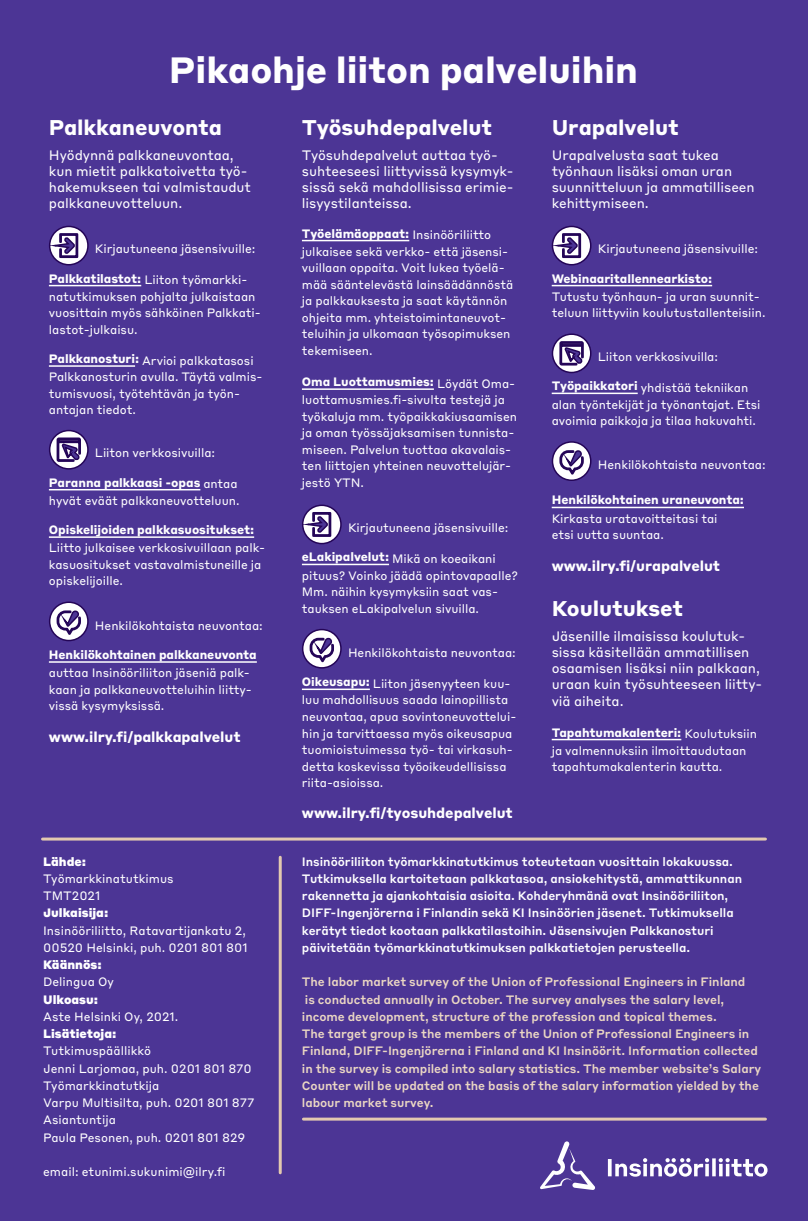
<style>
.page{position:relative;width:808px;height:1221px;background:#fff}
.page>*{position:absolute;margin:0;border:0;box-sizing:border-box;transform-origin:0 0}
.t1{font:700 36px "Styrene B";letter-spacing:-.005em;color:#fff}
.t2{font:700 21px "Styrene B";letter-spacing:-.005em;color:#fff}
.t3{font:700 14.25px "Styrene B";letter-spacing:-.005em;color:#fff}
.t4{font:13.5px/16.2px "Styrene B";letter-spacing:-.005em;color:#fff}
.t5{font:12px/16.5px "Styrene B";letter-spacing:-.005em;color:#fff}
.t6{font:500 12px/17.2px "Styrene B";letter-spacing:-.005em;color:#ebd7c3}
.t7{font:500 12px/17.2px "Styrene B";letter-spacing:-.005em;color:#fff}
.t8{font:700 12px "Styrene B";letter-spacing:-.005em;color:#fff}
.t9{font:900 12px "Styrene B";color:#fff}
.s1{font-weight:700}
</style>
<div class="page">
<div style="left:0;top:0;width:808px;height:1220px;background:#4c3595"></div>
<hr style="left:43px;top:837px;width:722px;height:3px;background:#e3c9af">
<hr style="left:303px;top:1117px;width:462px;height:3px;background:#e3c9af">
<hr style="left:279px;top:857px;width:3px;height:315px;background:#e3c9af">
<svg style="left:540px;top:1141px;width:55px;height:49px"></svg>
<svg style="left:608px;top:1158px;width:159px;height:18px"></svg>
<hr style="left:49px;top:285px;width:92px;height:1px;background:#fff">
<hr style="left:49px;top:365px;width:86px;height:2px;background:#fff">
<hr style="left:49px;top:489px;width:151px;height:1px;background:#fff">
<hr style="left:49px;top:536px;width:205px;height:2px;background:#fff">
<hr style="left:49px;top:661px;width:208px;height:1px;background:#fff">
<svg style="left:49px;top:225px;width:40px;height:41px"></svg>
<svg style="left:49px;top:429px;width:40px;height:41px"></svg>
<svg style="left:49px;top:601px;width:40px;height:41px"></svg>
<hr style="left:552px;top:285px;width:160px;height:1px;background:#fff">
<hr style="left:552px;top:392px;width:86px;height:2px;background:#fff">
<hr style="left:552px;top:506px;width:192px;height:2px;background:#fff">
<hr style="left:552px;top:738px;width:129px;height:2px;background:#fff">
<svg style="left:551px;top:225px;width:41px;height:41px"></svg>
<svg style="left:551px;top:333px;width:41px;height:41px"></svg>
<svg style="left:551px;top:441px;width:41px;height:40px"></svg>
<hr style="left:302px;top:240px;width:107px;height:1px;background:#fff">
<hr style="left:302px;top:388px;width:132px;height:2px;background:#fff">
<hr style="left:302px;top:563px;width:87px;height:2px;background:#fff">
<hr style="left:302px;top:688px;width:68px;height:2px;background:#fff">
<svg style="left:302px;top:504px;width:40px;height:41px"></svg>
<svg style="left:302px;top:628px;width:40px;height:41px"></svg>
<h1 class="t1" style="left:169px;top:39px;width:471px">Pikaohje liiton palveluihin</h1>
<h2 class="t2" style="left:49px;top:109px;width:174px">Palkkaneuvonta</h2>
<p class="t4" style="left:49px;top:146px;width:204px">Hyödynnä palkkaneuvontaa, kun mietit palkkatoivetta työ&shy;hakemukseen tai valmistaudut palkkaneuvotteluun.</p>
<p class="t5" style="left:95px;top:240px;width:162px">Kirjautuneena jäsensivuille:</p>
<p class="t5" style="left:49px;top:271px;width:213px"><span class="s1">Palkkatilastot:</span> Liiton työmarkki&shy;natutkimuksen pohjalta julkaistaan vuosittain myös sähköinen Palkkati&shy;lastot-julkaisu.</p>
<p class="t5" style="left:49px;top:351px;width:215px"><span class="s1">Palkkanosturi:</span> Arvioi palkkatasosi<br>Palkkanosturin avulla. Täytä valmis&shy;tumisvuosi, työtehtävän ja työn&shy;antajan tiedot.</p>
<p class="t5" style="left:95px;top:444px;width:122px">Liiton verkkosivuilla:</p>
<p class="t5" style="left:49px;top:472px;width:192px;line-height:18.1px"><span class="s1">Paranna palkkaasi -opas</span> antaa hyvät eväät palkkaneuvotteluun.</p>
<p class="t8" style="left:49px;top:519px;width:207px">Opiskelijoiden palkkasuositukset:</p>
<p class="t5" style="left:49px;top:539px;width:218px">Liitto julkaisee verkkosivuillaan palk&shy;kasuositukset vastavalmistuneille ja opiskelijoille.</p>
<p class="t5" style="left:95px;top:616px;width:169px">Henkilökohtaista neuvontaa:</p>
<p class="t8" style="left:49px;top:644px;width:209px">Henkilökohtainen palkkaneuvonta</p>
<p class="t5" style="left:49px;top:663px;width:204px">auttaa Insinööriliiton jäseniä palk&shy;kaan ja palkkaneuvotteluihin liitty&shy;vissä kysymyksissä.</p>
<p class="t3" style="left:49px;top:724px;width:193px">www.ilry.fi/palkkapalvelut</p>
<p class="t9" style="left:43px;top:850px;width:44px">Lähde:</p>
<p class="t5" style="left:43px;top:868px;width:132px;line-height:17.2px">Työmarkkinatutkimus<br>TMT2021</p>
<p class="t9" style="left:43px;top:902px;width:67px">Julkaisija:</p>
<p class="t5" style="left:43px;top:920px;width:206px;line-height:17.2px">Insinööriliitto, Ratavartijankatu 2,<br>00520 Helsinki, puh. 0201 801 801</p>
<p class="t9" style="left:43px;top:954px;width:60px">Käännös:</p>
<p class="t5" style="left:43px;top:972px;width:72px">Delingua Oy</p>
<p class="t9" style="left:43px;top:988px;width:57px">Ulkoasu:</p>
<p class="t5" style="left:43px;top:1007px;width:137px">Aste Helsinki Oy, 2021.</p>
<p class="t9" style="left:43px;top:1023px;width:75px">Lisätietoja:</p>
<p class="t5" style="left:43px;top:1041px;width:213px;line-height:17.2px">Tutkimuspäällikkö<br>Jenni Larjomaa, puh. 0201 801 870<br>Työmarkkinatutkija<br>Varpu Multisilta, puh. 0201 801 877<br>Asiantuntija<br>Paula Pesonen, puh. 0201 801 829</p>
<p class="t5" style="left:43px;top:1162px;width:184px">email: etunimi.sukunimi@ilry.fi</p>
<h2 class="t2" style="left:302px;top:109px;width:192px">Työsuhdepalvelut</h2>
<p class="t4" style="left:302px;top:146px;width:213px">Työsuhdepalvelut auttaa työ&shy;suhteeseesi liittyvissä kysymyk&shy;sissä sekä mahdollisissa erimie&shy;lisyystilanteissa.</p>
<p class="t5" style="left:302px;top:223px;width:208px;line-height:18.1px"><span class="s1">Työelämäoppaat:</span> Insinööriliitto julkaisee sekä verkko- että jäsensi-</p>
<p class="t5" style="left:302px;top:259px;width:213px">vuillaan oppaita. Voit lukea työelä&shy;mää sääntelevästä lainsäädännöstä ja palkkauksesta ja saat käytännön ohjeita mm. yhteistoimintaneuvot&shy;teluihin ja ulkomaan työsopimuksen tekemiseen.</p>
<p class="t5" style="left:302px;top:372px;width:215px;line-height:18.1px"><span class="s1">Oma Luottamusmies:</span> Löydät Oma&shy;luottamusmies.fi-sivulta testejä ja</p>
<p class="t5" style="left:302px;top:407px;width:217px">työkaluja mm. työpaikkakiusaamisen ja oman työssäjaksamisen tunnista&shy;miseen. Palvelun tuottaa akavalais&shy;ten liittojen yhteinen neuvottelujär&shy;jestö YTN.</p>
<p class="t5" style="left:348px;top:518px;width:162px">Kirjautuneena jäsensivuille:</p>
<p class="t5" style="left:302px;top:549px;width:218px"><span class="s1">eLakipalvelut:</span> Mikä on koeaikani pituus? Voinko jäädä opintovapaalle?<br>Mm. näihin kysymyksiin saat vas&shy;tauksen eLakipalvelun sivuilla.</p>
<p class="t5" style="left:348px;top:643px;width:169px">Henkilökohtaista neuvontaa:</p>
<p class="t5" style="left:302px;top:674px;width:216px"><span class="s1">Oikeusapu:</span> Liiton jäsenyyteen kuu&shy;luu mahdollisuus saada lainopillista neuvontaa, apua sovintoneuvottelui&shy;hin ja tarvittaessa myös oikeusapua tuomioistuimessa työ- tai virkasuh&shy;detta koskevissa työoikeudellisissa riita-asioissa.</p>
<p class="t3" style="left:302px;top:800px;width:212px">www.ilry.fi/tyosuhdepalvelut</p>
<h2 class="t2" style="left:552px;top:109px;width:129px">Urapalvelut</h2>
<p class="t4" style="left:552px;top:146px;width:204px">Urapalvelusta saat tukea työnhaun lisäksi oman uran suunnitteluun ja ammatilliseen kehittymiseen.</p>
<p class="t5" style="left:598px;top:240px;width:162px">Kirjautuneena jäsensivuille:</p>
<p class="t8" style="left:552px;top:268px;width:162px">Webinaaritallennearkisto:</p>
<p class="t5" style="left:552px;top:287px;width:215px">Tutustu työnhaun- ja uran suunnit&shy;teluun liittyviin koulutustallenteisiin.</p>
<p class="t5" style="left:598px;top:347px;width:122px">Liiton verkkosivuilla:</p>
<p class="t5" style="left:552px;top:378px;width:210px"><span class="s1">Työpaikkatori</span> yhdistää tekniikan alan työntekijät ja työnantajat. Etsi avoimia paikkoja ja tilaa hakuvahti.</p>
<p class="t5" style="left:598px;top:455px;width:169px">Henkilökohtaista neuvontaa:</p>
<p class="t8" style="left:552px;top:490px;width:194px">Henkilökohtainen uraneuvonta:</p>
<p class="t5" style="left:552px;top:509px;width:167px">Kirkasta uratavoitteitasi tai etsi uutta suuntaa.</p>
<p class="t3" style="left:552px;top:553px;width:170px">www.ilry.fi/urapalvelut</p>
<h2 class="t2" style="left:552px;top:590px;width:133px">Koulutukset</h2>
<p class="t4" style="left:552px;top:626px;width:212px">Jäsenille ilmaisissa koulutuk&shy;sissa käsitellään ammatillisen osaamisen lisäksi niin palkkaan, uraan kuin työsuhteeseen liitty&shy;viä aiheita.</p>
<p class="t5" style="left:552px;top:722px;width:207px;line-height:18.1px"><span class="s1">Tapahtumakalenteri:</span> Koulutuksiin ja valmennuksiin ilmoittaudutaan</p>
<p class="t5" style="left:552px;top:757px;width:172px">tapahtumakalenterin kautta.</p>
<p class="t7" style="left:302px;top:851px;width:442px">Insinööriliiton työmarkkinatutkimus toteutetaan vuosittain lokakuussa.<br>Tutkimuksella kartoitetaan palkkatasoa, ansiokehitystä, ammattikunnan rakennetta ja ajankohtaisia asioita. Kohderyhmänä ovat Insinööriliiton, DIFF-Ingenjörerna i Finlandin sekä KI Insinöörien jäsenet. Tutkimuksella kerätyt tiedot kootaan palkkatilastoihin. Jäsensivujen Palkkanosturi päivitetään työmarkkinatutkimuksen palkkatietojen perusteella.</p>
<p class="t6" style="left:302px;top:972px;width:461px">The labor market survey of the Union of Professional Engineers in Finland<br>is conducted annually in October. The survey analyses the salary level, income development, structure of the profession and topical themes.<br>The target group is the members of the Union of Professional Engineers in Finland, DIFF-Ingenjörerna i Finland and KI Insinöörit. Information collected in the survey is compiled into salary statistics. The member website’s Salary Counter will be updated on the basis of the salary information yielded by the labour market survey.</p>
</div>
